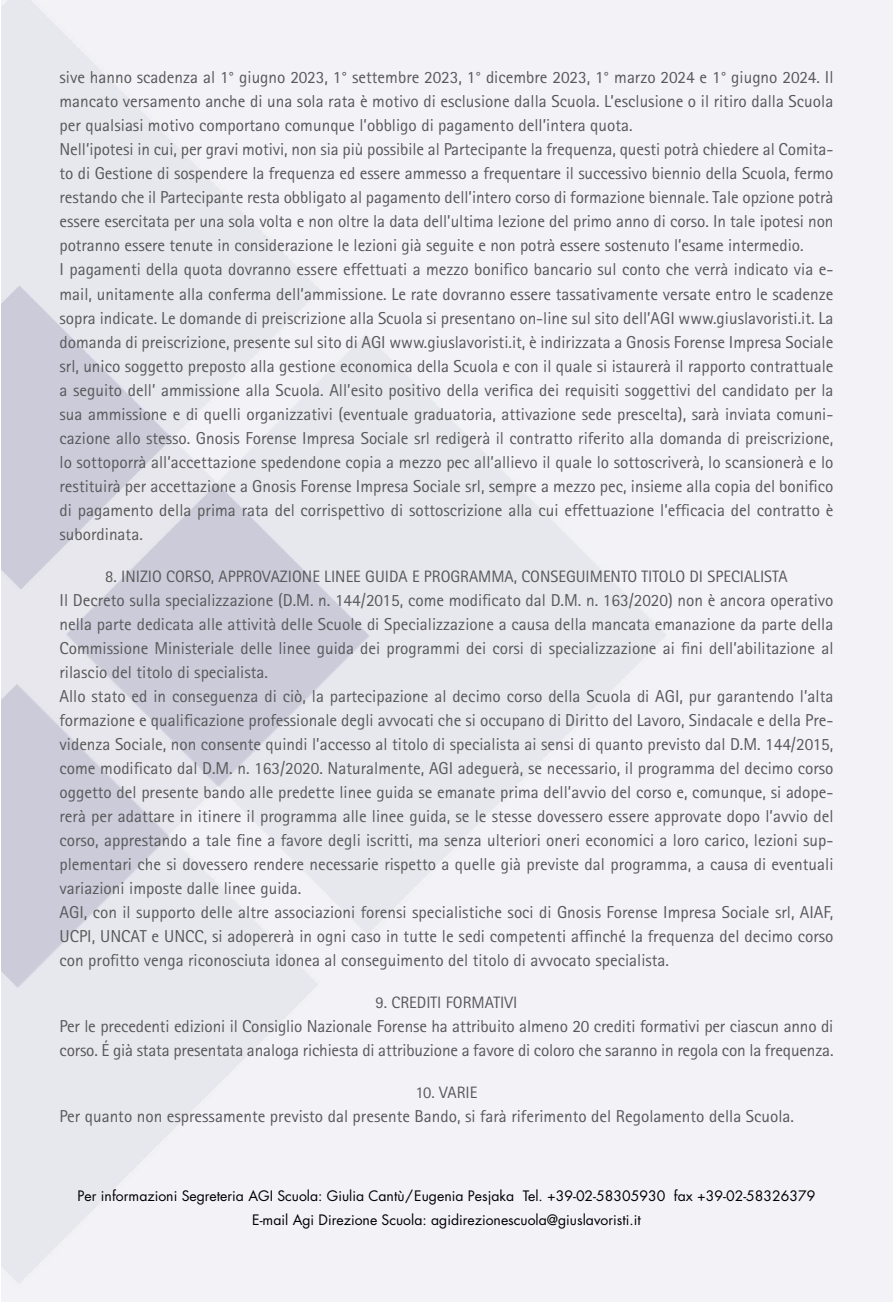
<style>
.page{position:relative;width:893px;height:1302px;background:#fff}
.page>*{position:absolute;margin:0;border:0;box-sizing:border-box;transform-origin:0 0}
.testo{font:17.25px/24px "Rotis Sans Serif";color:#58585a;text-align:justify}
.Altri_punti{font:16.5px "Rotis Sans Serif";color:#58585a}
.t1{font:14.1px "Futura Std";color:#000}
</style>
<div class="page">
<p class="testo" style="left:60px;top:65px;width:775px">sive hanno scadenza al 1° giugno 2023, 1° settembre 2023, 1° dicembre 2023, 1° marzo 2024 e 1° giugno 2024. Il mancato versamento anche di una sola rata è motivo di esclusione dalla Scuola. L’esclusione o il ritiro dalla Scuola per qualsiasi motivo comportano comunque l’obbligo di pagamento dell’intera quota.</p>
<p class="testo" style="left:60px;top:137px;width:775px">Nell’ipotesi in cui, per gravi motivi, non sia più possibile al Partecipante la frequenza, questi potrà chiedere al Comita&shy;to di Gestione di sospendere la frequenza ed essere ammesso a frequentare il successivo biennio della Scuola, fermo restando che il Partecipante resta obbligato al pagamento dell’intero corso di formazione biennale. Tale opzione potrà essere esercitata per una sola volta e non oltre la data dell’ultima lezione del primo anno di corso. In tale ipotesi non potranno essere tenute in considerazione le lezioni già seguite e non potrà essere sostenuto l’esame intermedio.</p>
<p class="testo" style="left:60px;top:257px;width:775px">I pagamenti della quota dovranno essere effettuati a mezzo bonifico bancario sul conto che verrà indicato via e&shy;mail, unitamente alla conferma dell’ammissione. Le rate dovranno essere tassativamente versate entro le scadenze sopra indicate. Le domande di preiscrizione alla Scuola si presentano on-line sul sito dell’AGI www.giuslavoristi.it. La domanda di preiscrizione, presente sul sito di AGI www.giuslavoristi.it, è indirizzata a Gnosis Forense Impresa Sociale srl, unico soggetto preposto alla gestione economica della Scuola e con il quale si istaurerà il rapporto contrattuale a seguito dell’ ammissione alla Scuola. All’esito positivo della verifica dei requisiti soggettivi del candidato per la sua ammissione e di quelli organizzativi (eventuale graduatoria, attivazione sede prescelta), sarà inviata comuni&shy;cazione allo stesso. Gnosis Forense Impresa Sociale srl redigerà il contratto riferito alla domanda di preiscrizione, lo sottoporrà all’accettazione spedendone copia a mezzo pec all’allievo il quale lo sottoscriverà, lo scansionerà e lo restituirà per accettazione a Gnosis Forense Impresa Sociale srl, sempre a mezzo pec, insieme alla copia del bonifico di pagamento della prima rata del corrispettivo di sottoscrizione alla cui effettuazione l’efficacia del contratto è subordinata.</p>
<p class="Altri_punti" style="left:105px;top:566px;width:684px">8. INIZIO CORSO, APPROVAZIONE LINEE GUIDA E PROGRAMMA, CONSEGUIMENTO TITOLO DI SPECIALISTA</p>
<p class="testo" style="left:60px;top:587px;width:775px">Il Decreto sulla specializzazione (D.M. n. 144/2015, come modificato dal D.M. n. 163/2020) non è ancora operativo nella parte dedicata alle attività delle Scuole di Specializzazione a causa della mancata emanazione da parte della Commissione Ministeriale delle linee guida dei programmi dei corsi di specializzazione ai fini dell’abilitazione al rilascio del titolo di specialista.</p>
<p class="testo" style="left:60px;top:683px;width:775px">Allo stato ed in conseguenza di ciò, la partecipazione al decimo corso della Scuola di AGI, pur garantendo l’alta formazione e qualificazione professionale degli avvocati che si occupano di Diritto del Lavoro, Sindacale e della Pre&shy;videnza Sociale, non consente quindi l’accesso al titolo di specialista ai sensi di quanto previsto dal D.M. 144/2015, come modificato dal D.M. n. 163/2020. Naturalmente, AGI adeguerà, se necessario, il programma del decimo corso oggetto del presente bando alle predette linee guida se emanate prima dell’avvio del corso e, comunque, si adope&shy;rerà per adattare in itinere il programma alle linee guida, se le stesse dovessero essere approvate dopo l’avvio del corso, apprestando a tale fine a favore degli iscritti, ma senza ulteriori oneri economici a loro carico, lezioni sup&shy;plementari che si dovessero rendere necessarie rispetto a quelle già previste dal programma, a causa di eventuali variazioni imposte dalle linee guida.</p>
<p class="testo" style="left:60px;top:899px;width:775px">AGI, con il supporto delle altre associazioni forensi specialistiche soci di Gnosis Forense Impresa Sociale srl, AIAF, UCPI, UNCAT e UNCC, si adopererà in ogni caso in tutte le sedi competenti affinché la frequenza del decimo corso con profitto venga riconosciuta idonea al conseguimento del titolo di avvocato specialista.</p>
<p class="Altri_punti" style="left:376px;top:992px;width:143px">9. CREDITI FORMATIVI</p>
<p class="testo" style="left:60px;top:1013px;width:775px">Per le precedenti edizioni il Consiglio Nazionale Forense ha attribuito almeno 20 crediti formativi per ciascun anno di corso. É già stata presentata analoga richiesta di attribuzione a favore di coloro che saranno in regola con la frequenza.</p>
<p class="Altri_punti" style="left:415px;top:1082px;width:64px">10. VARIE</p>
<p class="testo" style="left:60px;top:1103px;width:736px">Per quanto non espressamente previsto dal presente Bando, si farà riferimento del Regolamento della Scuola.</p>
<p class="t1" style="left:78px;top:1186px;width:739px">Per informazioni Segreteria AGI Scuola: Giulia Cantù/Eugenia Pesjaka Tel. +39-02-58305930 fax +39-02-58326379</p>
<p class="t1" style="left:252px;top:1210px;width:390px">E-mail Agi Direzione Scuola: agidirezionescuola@giuslavoristi.it</p>
</div>
